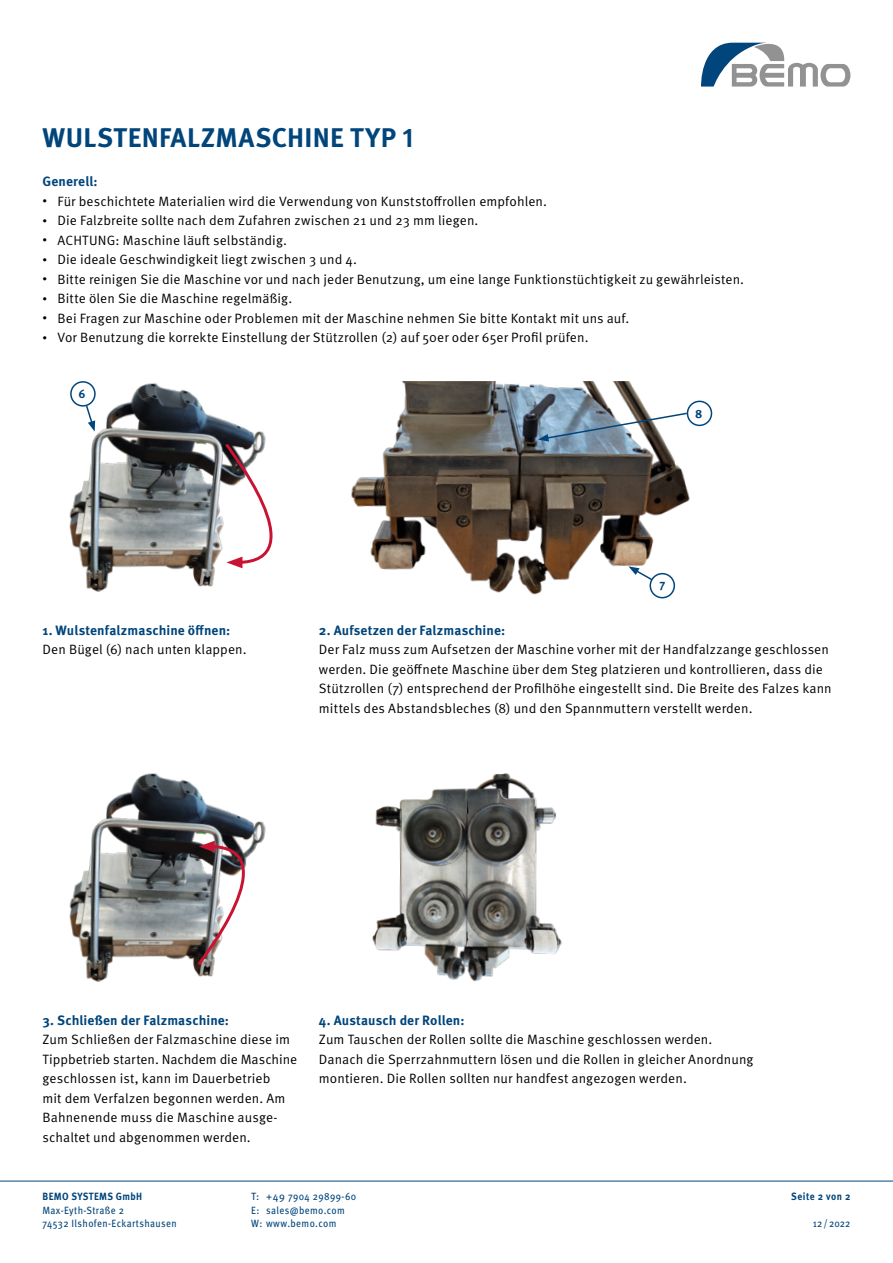
<style>
.page{position:relative;width:893px;height:1263px;background:#fff}
.page>*{position:absolute;margin:0;border:0;box-sizing:border-box;transform-origin:0 0}
.Subheadline{font:700 27px "Meta OT";letter-spacing:.015em;color:#00457b}
.Fliesstext{font:13.5px/19.5px "Meta OT Norm";letter-spacing:.005em;color:#000}
.Fliesstext-2{font:700 13.5px "Meta OT";letter-spacing:.005em;color:#00457b}
.Zahlen{font:700 12px "Meta OT";color:#00457b}
.t1{font:10.5px/13.5px "Meta OT";letter-spacing:.04em;color:#00457b;scale:.91 1}
.t2{font:10.5px/13.5px "Meta OT";letter-spacing:.04em;color:#00457b}
.t3{font:700 10.5px "Meta OT";letter-spacing:.04em;color:#00457b;scale:.91 1}
.s1{font-size:9px}
</style>
<div class="page">
<hr style="left:0;top:1181px;width:893px;height:1px;background:#00457b">
<svg style="left:701px;top:43px;width:149px;height:44px"></svg>
<img style="left:69px;top:381px;width:197px;height:211px">
<img style="left:351px;top:381px;width:361px;height:215px">
<img style="left:69px;top:773px;width:197px;height:209px">
<img style="left:372px;top:773px;width:190px;height:209px">
<div style="left:71px;top:382px;width:24px;height:24px;background:#fff;border-radius:50%"></div>
<div style="left:70px;top:381px;width:26px;height:26px;border:2px solid #00457b;border-radius:50%"></div>
<svg style="left:85px;top:404px;width:10px;height:28px"></svg>
<div style="left:650px;top:574px;width:24px;height:24px;background:#fff;border-radius:50%"></div>
<div style="left:649px;top:573px;width:26px;height:25px;border:2px solid #00457b;border-radius:50%"></div>
<svg style="left:628px;top:566px;width:26px;height:16px"></svg>
<div style="left:687px;top:401px;width:24px;height:24px;background:#fff;border-radius:50%"></div>
<div style="left:687px;top:401px;width:25px;height:25px;border:2px solid #00457b;border-radius:50%"></div>
<svg style="left:538px;top:412px;width:150px;height:30px"></svg>
<svg style="left:223px;top:442px;width:50px;height:126px"></svg>
<svg style="left:196px;top:841px;width:70px;height:126px"></svg>
<p class="Subheadline" style="left:43px;top:121px;width:373px">WULSTENFALZMASCHINE TYP 1</p>
<p class="Fliesstext-2" style="left:43px;top:173px;width:57px">Generell:</p>
<p class="Fliesstext" style="left:43px;top:191px;width:506px"><span class="s1">•</span> Für beschichtete Materialien wird die Verwendung von Kunststoffrollen empfohlen.</p>
<p class="Fliesstext" style="left:43px;top:211px;width:437px"><span class="s1">•</span> Die Falzbreite sollte nach dem Zufahren zwischen 21 und 23 mm liegen.</p>
<p class="Fliesstext" style="left:43px;top:230px;width:246px"><span class="s1">•</span> ACHTUNG: Maschine läuft selbständig.</p>
<p class="Fliesstext" style="left:43px;top:250px;width:316px"><span class="s1">•</span> Die ideale Geschwindigkeit liegt zwischen 3 und 4.</p>
<p class="Fliesstext" style="left:43px;top:269px;width:703px"><span class="s1">•</span> Bitte reinigen Sie die Maschine vor und nach jeder Benutzung, um eine lange Funktionstüchtigkeit zu gewährleisten.</p>
<p class="Fliesstext" style="left:43px;top:289px;width:251px"><span class="s1">•</span> Bitte ölen Sie die Maschine regelmäßig.</p>
<p class="Fliesstext" style="left:43px;top:308px;width:588px"><span class="s1">•</span> Bei Fragen zur Maschine oder Problemen mit der Maschine nehmen Sie bitte Kontakt mit uns auf.</p>
<p class="Fliesstext" style="left:43px;top:328px;width:547px"><span class="s1">•</span> Vor Benutzung die korrekte Einstellung der Stützrollen (2) auf 50er oder 65er Profil prüfen.</p>
<p class="Zahlen" style="left:79px;top:387px;width:9px">6</p>
<p class="Fliesstext-2" style="left:43px;top:621px;width:189px">1. Wulstenfalzmaschine öffnen:</p>
<p class="Fliesstext" style="left:43px;top:640px;width:206px">Den Bügel (6) nach unten klappen.</p>
<p class="Zahlen" style="left:695px;top:406px;width:9px">8</p>
<p class="Zahlen" style="left:660px;top:576px;width:7px">7</p>
<p class="Fliesstext-2" style="left:319px;top:621px;width:188px">2. Aufsetzen der Falzmaschine:</p>
<p class="Fliesstext" style="left:319px;top:640px;width:514px">Der Falz muss zum Aufsetzen der Maschine vorher mit der Handfalzzange geschlossen werden. Die geöffnete Maschine über dem Steg platzieren und kontrollieren, dass die Stützrollen (7) entsprechend der Profilhöhe eingestellt sind. Die Breite des Falzes kann mittels des Abstandsbleches (8) und den Spannmuttern verstellt werden.</p>
<p class="Fliesstext-2" style="left:43px;top:1011px;width:188px">3. Schließen der Falzmaschine:</p>
<p class="Fliesstext" style="left:43px;top:1030px;width:256px">Zum Schließen der Falzmaschine diese im Tippbetrieb starten. Nachdem die Maschine geschlossen ist, kann im Dauerbetrieb<br>mit dem Verfalzen begonnen werden. Am Bahnenende muss die Maschine ausge&shy;schaltet und abgenommen werden.</p>
<p class="Fliesstext-2" style="left:319px;top:1011px;width:147px">4. Austausch der Rollen:</p>
<p class="Fliesstext" style="left:319px;top:1030px;width:436px">Zum Tauschen der Rollen sollte die Maschine geschlossen werden.<br>Danach die Sperrzahnmuttern lösen und die Rollen in gleicher Anordnung montieren. Die Rollen sollten nur handfest angezogen werden.</p>
<p class="t3" style="left:43px;top:1190px;width:111px">BEMO SYSTEMS GmbH</p>
<p class="t1" style="left:43px;top:1203px;width:149px">Max-Eyth-Straße 2<br>74532 Ilshofen-Eckartshausen</p>
<p class="t2" style="left:251px;top:1190px;width:107px">T: +49 7904 29899-60<br>E: sales@bemo.com<br>W: www.bemo.com</p>
<p class="t3" style="left:791px;top:1190px;width:67px">Seite 2 von 2</p>
<p class="t1" style="left:813px;top:1217px;width:43px">12/2022</p>
</div>
